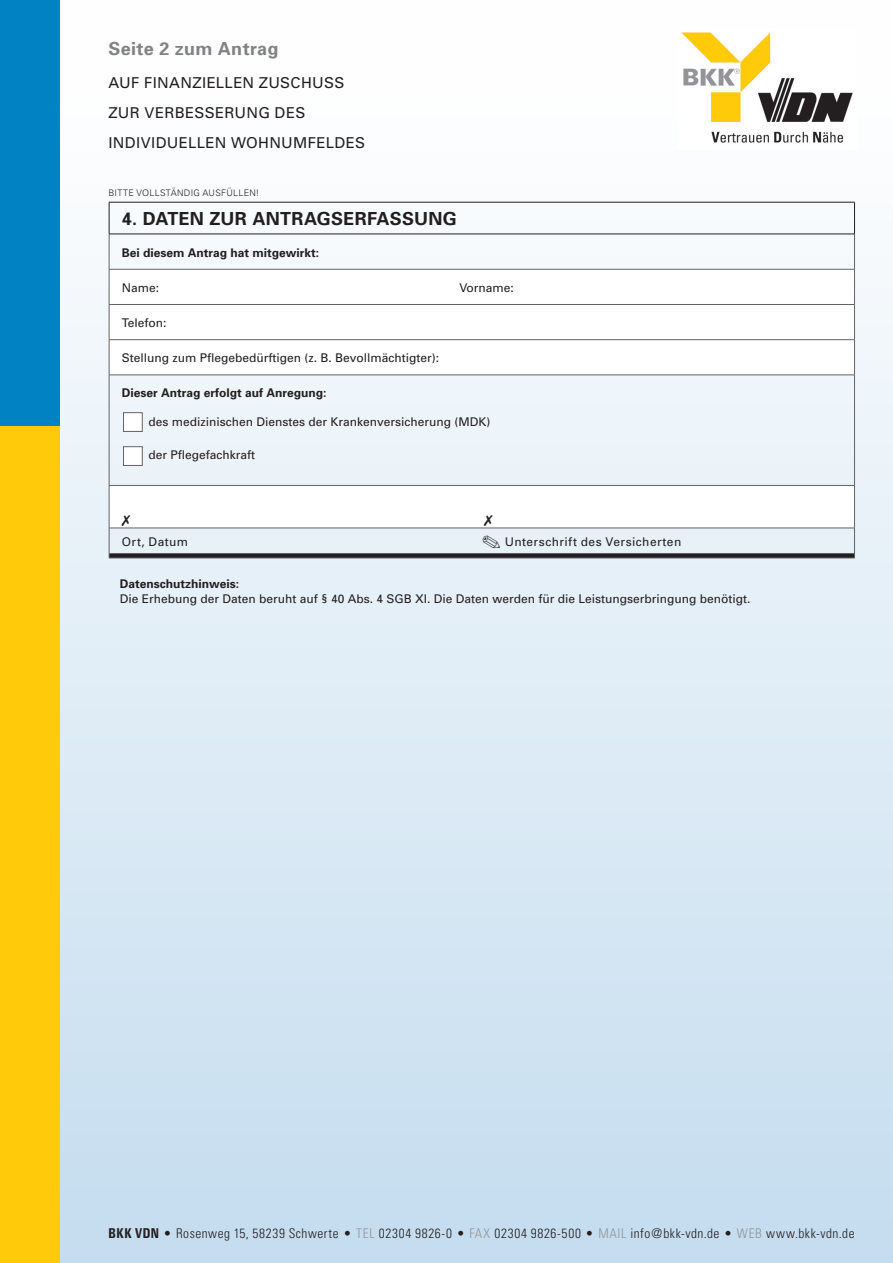
<style>
.page{position:relative;width:893px;height:1263px;background:#fff}
.page>*{position:absolute;margin:0;border:0;box-sizing:border-box;transform-origin:0 0}
.t1{font:700 18px "Univers";letter-spacing:.015em;color:#231f20}
.t2{font:700 18px "Univers";letter-spacing:.015em;color:#808285}
.t3{font:15px/30px "Univers";letter-spacing:.02em;color:#231f20}
.t4{font:300 condensed 13.35px "Univers";letter-spacing:.05em;color:#231f20}
.t5{font:12px "Univers";color:#231f20}
.t6{font:700 12px "Univers";color:#231f20}
.t7{font:12px "Univers";letter-spacing:.035em;color:#231f20}
.t8{font:300 9px "Univers";letter-spacing:.03em;color:#231f20}
.s1{font-family:"Univers SB Med Con";font-weight:400;font-stretch:normal}
.s2{color:#939598}
</style>
<div class="page">
<div style="left:49px;top:0;width:844px;height:1263px;background:linear-gradient(to bottom,#fff,#c4ddef)"></div>
<div style="left:0;top:413px;width:60px;height:850px;background:#feca0a"></div>
<div style="left:0;top:0;width:60px;height:425px;background:#0082c3"></div>
<img style="left:677px;top:29px;width:179px;height:120px">
<svg style="left:110px;top:270px;width:744px;height:258px"></svg>
<div style="left:109px;top:553px;width:745px;height:5px;background:#231f20"></div>
<hr style="left:109px;top:234px;width:1px;height:35px;background:#636366">
<hr style="left:854px;top:234px;width:1px;height:35px;background:#636366">
<hr style="left:109px;top:269px;width:1px;height:35px;background:#636366">
<hr style="left:854px;top:269px;width:1px;height:35px;background:#636366">
<hr style="left:109px;top:305px;width:1px;height:34px;background:#636366">
<hr style="left:854px;top:305px;width:1px;height:34px;background:#636366">
<hr style="left:109px;top:340px;width:1px;height:35px;background:#636366">
<hr style="left:854px;top:340px;width:1px;height:35px;background:#636366">
<hr style="left:109px;top:375px;width:1px;height:110px;background:#636366">
<hr style="left:854px;top:375px;width:1px;height:110px;background:#636366">
<hr style="left:109px;top:486px;width:1px;height:42px;background:#636366">
<hr style="left:854px;top:486px;width:1px;height:42px;background:#636366">
<hr style="left:109px;top:202px;width:746px;height:1px;background:#231f20">
<hr style="left:109px;top:202px;width:1px;height:32px;background:#231f20">
<hr style="left:854px;top:202px;width:1px;height:32px;background:#231f20">
<hr style="left:109px;top:234px;width:746px;height:1px;background:#231f20">
<hr style="left:109px;top:269px;width:746px;height:1px;background:#636366">
<hr style="left:109px;top:304px;width:746px;height:1px;background:#636366">
<hr style="left:109px;top:339px;width:746px;height:1px;background:#636366">
<hr style="left:109px;top:375px;width:746px;height:1px;background:#636366">
<hr style="left:109px;top:485px;width:746px;height:1px;background:#636366">
<hr style="left:109px;top:528px;width:746px;height:1px;background:#636366">
<hr style="left:109px;top:553px;width:746px;height:1px;background:#636366">
<svg style="left:109px;top:528px;width:1px;height:30px"></svg>
<svg style="left:854px;top:528px;width:1px;height:30px"></svg>
<hr style="left:109px;top:558px;width:746px;height:1px;background:#636366">
<div style="left:123px;top:412px;width:19px;height:20px;background:#fff;border:1px solid #636366"></div>
<div style="left:123px;top:446px;width:19px;height:20px;background:#fff;border:1px solid #636366"></div>
<svg style="left:483px;top:535px;width:17px;height:12px"></svg>
<svg style="left:122px;top:515px;width:8px;height:11px"></svg>
<svg style="left:484px;top:515px;width:9px;height:11px"></svg>
<h1 class="t2" style="left:108px;top:37px;width:172px">Seite 2 zum Antrag</h1>
<p class="t3" style="left:108px;top:67px;width:258px">AUF FINANZIELLEN ZUSCHUSS<br>ZUR VERBESSERUNG DES<br>INDIVIDUELLEN WOHNUMFELDES</p>
<p class="t8" style="left:108px;top:187px;width:153px">BITTE VOLLSTÄNDIG AUSFÜLLEN !</p>
<h1 class="t1" style="left:122px;top:207px;width:336px">4. DATEN ZUR ANTRAGSERFASSUNG</h1>
<p class="t6" style="left:122px;top:245px;width:199px">Bei diesem Antrag hat mitgewirkt:</p>
<p class="t5" style="left:122px;top:280px;width:39px">Name:</p>
<p class="t5" style="left:459px;top:280px;width:56px">Vorname:</p>
<p class="t5" style="left:122px;top:315px;width:46px">Telefon:</p>
<p class="t5" style="left:122px;top:350px;width:319px">Stellung zum Pflegebedürftigen (z. B. Bevollmächtigter):</p>
<p class="t6" style="left:122px;top:385px;width:206px">Dieser Antrag erfolgt auf Anregung:</p>
<p class="t5" style="left:149px;top:415px;width:344px">des medizinischen Dienstes der Krankenversicherung (MDK)</p>
<p class="t5" style="left:149px;top:448px;width:108px">der Pflegefachkraft</p>
<p class="t7" style="left:122px;top:534px;width:68px">Ort, Datum</p>
<p class="t7" style="left:505px;top:534px;width:178px">Unterschrift des Versicherten</p>
<p class="t6" style="left:120px;top:576px;width:121px">Datenschutzhinweis:</p>
<p class="t5" style="left:120px;top:591px;width:632px">Die Erhebung der Daten beruht auf § 40 Abs. 4 SGB XI. Die Daten werden für die Leistungserbringung benötigt.</p>
<p class="t4" style="left:109px;top:1225px;width:747px"><span class="s1">BKK VDN</span> • Rosenweg 15, 58239 Schwerte • <span class="s2">TEL</span> 02304 9826-0 • <span class="s2">FAX</span> 02304 9826-500 • <span class="s2">MAIL</span> info@bkk-vdn.de • <span class="s2">WEB</span> www.bkk-vdn.de</p>
</div>
